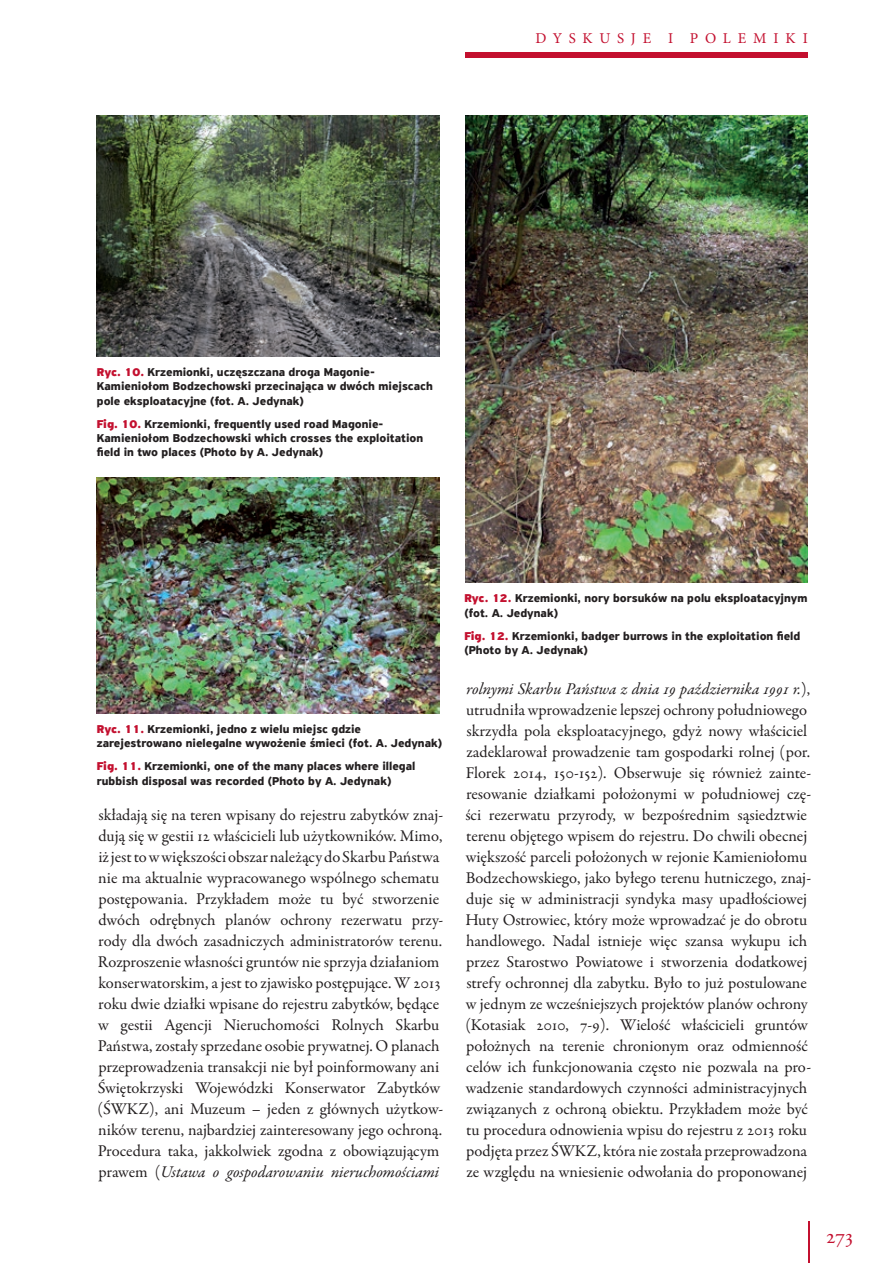
<style>
.page{position:relative;width:893px;height:1263px;background:#fff}
.page>*{position:absolute;margin:0;border:0;box-sizing:border-box;transform-origin:0 0}
.t1{font:21px "Adobe Garamond Pro";color:#c3102f}
.t2{font:16.5px/21px "Garamond Premr Pro";color:#231f20}
.t3{font:15px "Minion Pro";letter-spacing:.455em;color:#c3102f}
.t4{font:700 12px/14.4px "PF Highway Sans Pro";color:#231f20}
.s1{font-weight:900;color:#c3102f}
.s2{font-style:italic}
</style>
<div class="page">
<hr style="left:808px;top:1221px;width:1px;height:42px;background:#c3102f">
<div style="left:466px;top:52px;width:342px;height:5px;background:#c3102f"></div>
<img style="left:97px;top:116px;width:342px;height:240px">
<img style="left:96px;top:477px;width:343px;height:236px">
<img style="left:465px;top:116px;width:342px;height:467px">
<p class="t3" style="left:536px;top:28px;width:274px">DYSKUSJE I POLEMIKI</p>
<p class="t4" style="left:97px;top:365px;width:338px"><span class="s1">Ryc. 10.</span> Krzemionki, uczęszczana droga Magonie-<br>Kamieniołom Bodzechowski przecinająca w dwóch miejscach pole eksploatacyjne (fot. A. Jedynak)</p>
<p class="t4" style="left:97px;top:417px;width:328px"><span class="s1">Fig. 10.</span> Krzemionki, frequently used road Magonie-<br>Kamieniołom Bodzechowski which crosses the exploitation field in two places (Photo by A. Jedynak)</p>
<p class="t4" style="left:97px;top:722px;width:347px"><span class="s1">Ryc. 11.</span> Krzemionki, jedno z wielu miejsc gdzie zarejestrowano nielegalne wywożenie śmieci (fot. A. Jedynak)</p>
<p class="t4" style="left:97px;top:759px;width:320px"><span class="s1">Fig. 11.</span> Krzemionki, one of the many places where illegal rubbish disposal was recorded (Photo by A. Jedynak)</p>
<p class="t2" style="left:98px;top:805px;width:347px">składają się na teren wpisany do rejestru zabytków znaj&shy;dują się w gestii 12 właścicieli lub użytkowników. Mimo, iż jest to w większości obszar należący do Skarbu Państwa nie ma aktualnie wypracowanego wspólnego schematu postępowania. Przykładem może tu być stworzenie dwóch odrębnych planów ochrony rezerwatu przy&shy;rody dla dwóch zasadniczych administratorów terenu.<br>Rozproszenie własności gruntów nie sprzyja działaniom konserwatorskim, a jest to zjawisko postępujące. W 2013 roku dwie działki wpisane do rejestru zabytków, będące w gestii Agencji Nieruchomości Rolnych Skarbu Państwa, zostały sprzedane osobie prywatnej. O planach przeprowadzenia transakcji nie był poinformowany ani Świętokrzyski Wojewódzki Konserwator Zabytków (ŚWKZ), ani Muzeum – jeden z głównych użytkow&shy;ników terenu, najbardziej zainteresowany jego ochroną.<br>Procedura taka, jakkolwiek zgodna z obowiązującym prawem (<span class="s2">Ustawa o gospodarowaniu nieruchomościami</span></p>
<p class="t4" style="left:464px;top:592px;width:345px"><span class="s1">Ryc. 12.</span> Krzemionki, nory borsuków na polu eksploatacyjnym (fot. A. Jedynak)</p>
<p class="t4" style="left:464px;top:629px;width:337px"><span class="s1">Fig. 12.</span> Krzemionki, badger burrows in the exploitation field (Photo by A. Jedynak)</p>
<p class="t2" style="left:465px;top:679px;width:347px"><span class="s2">rolnymi Skarbu Państwa z dnia 19 października 1991 r.</span>), utrudniła wprowadzenie lepszej ochrony południowego skrzydła pola eksploatacyjnego, gdyż nowy właściciel zadeklarował prowadzenie tam gospodarki rolnej (por.<br>Florek 2014, 150-152). Obserwuje się również zainte&shy;resowanie działkami położonymi w południowej czę&shy;ści rezerwatu przyrody, w bezpośrednim sąsiedztwie terenu objętego wpisem do rejestru. Do chwili obecnej większość parceli położonych w rejonie Kamieniołomu Bodzechowskiego, jako byłego terenu hutniczego, znaj&shy;duje się w administracji syndyka masy upadłościowej Huty Ostrowiec, który może wprowadzać je do obrotu handlowego. Nadal istnieje więc szansa wykupu ich przez Starostwo Powiatowe i stworzenia dodatkowej strefy ochronnej dla zabytku. Było to już postulowane w jednym ze wcześniejszych projektów planów ochrony (Kotasiak 2010, 7-9). Wielość właścicieli gruntów położnych na terenie chronionym oraz odmienność celów ich funkcjonowania często nie pozwala na pro&shy;wadzenie standardowych czynności administracyjnych związanych z ochroną obiektu. Przykładem może być tu procedura odnowienia wpisu do rejestru z 2013 roku podjęta przez ŚWKZ, która nie została przeprowadzona ze względu na wniesienie odwołania do proponowanej</p>
<p class="t1" style="left:826px;top:1224px;width:29px">273</p>
</div>
